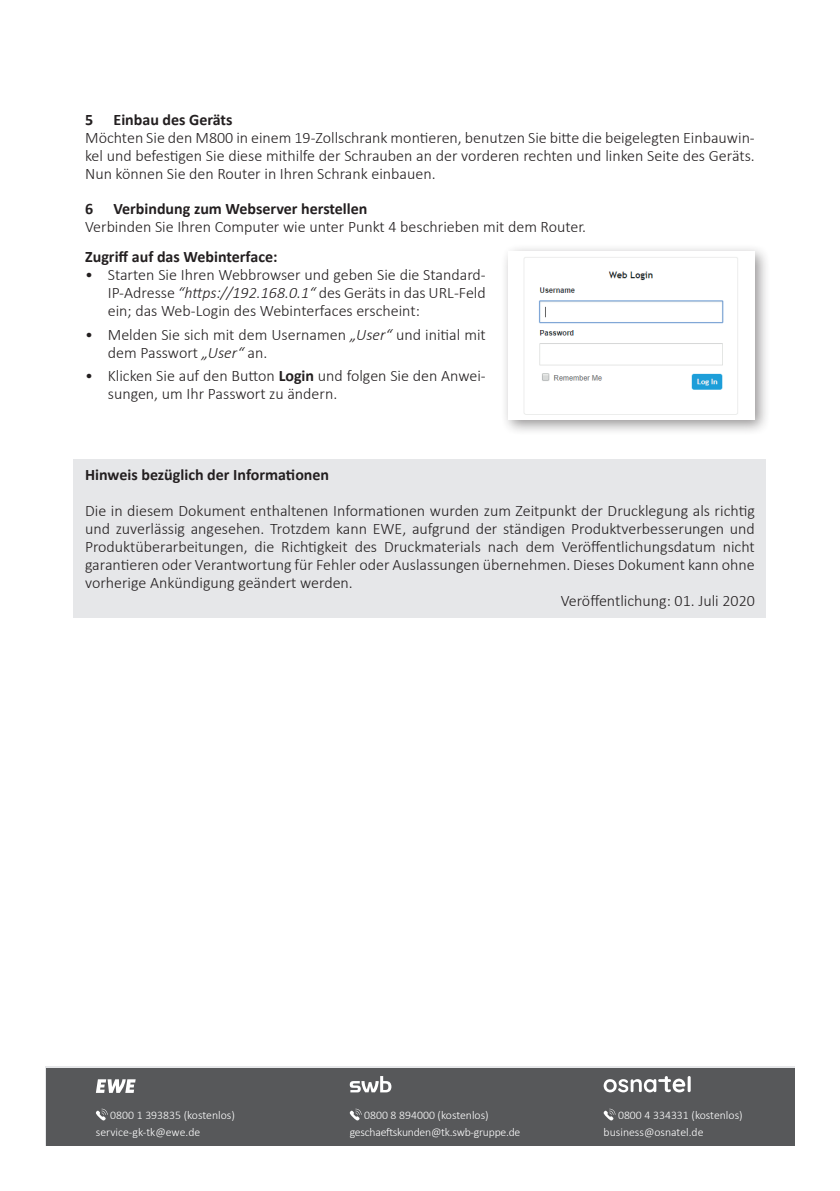
<style>
.page{position:relative;width:840px;height:1191px;background:#fff}
.page>*{position:absolute;margin:0;border:0;box-sizing:border-box;transform-origin:0 0}
.t1{font:300 16px/18px "Calibri";color:#231f20;text-align:justify}
.t2{font:700 16px "Calibri";color:#231f20}
.t3{font:300 11.8px/16.8px "Calibri";color:#fff}
.t4{font:300 11.8px/16.8px "Calibri";letter-spacing:-.02em;color:#fff}
.s1{font-style:italic}
.s2{font-weight:700}
</style>
<div class="page">
<div style="left:500px;top:244px;width:270px;height:191px;background:#231f20;opacity:.48"></div>
<img style="left:508px;top:252px;width:246px;height:167px">
<div style="left:74px;top:459px;width:691px;height:159px;background:#e6e7e9"></div>
<div style="left:46px;top:1067px;width:748px;height:78px;background:#57585a"></div>
<svg style="left:96px;top:1079px;width:40px;height:14px"></svg>
<svg style="left:96px;top:1108px;width:11px;height:12px"></svg>
<svg style="left:349px;top:1076px;width:42px;height:16px"></svg>
<svg style="left:349px;top:1108px;width:12px;height:12px"></svg>
<svg style="left:603px;top:1076px;width:87px;height:16px"></svg>
<svg style="left:603px;top:1108px;width:12px;height:12px"></svg>
<p class="t2" style="left:85px;top:109px;width:10px">5</p>
<p class="t2" style="left:113px;top:109px;width:120px">Einbau des Geräts</p>
<p class="t1" style="left:85px;top:129px;width:670px">Möchten Sie den M800 in einem 19-Zollschrank montieren, benutzen Sie bitte die beigelegten Einbauwin&shy;kel und befestigen Sie diese mithilfe der Schrauben an der vorderen rechten und linken Seite des Geräts.<br>Nun können Sie den Router in Ihren Schrank einbauen.</p>
<p class="t2" style="left:85px;top:198px;width:10px">6</p>
<p class="t2" style="left:113px;top:198px;width:255px">Verbindung zum Webserver herstellen</p>
<p class="t1" style="left:85px;top:218px;width:502px">Verbinden Sie Ihren Computer wie unter Punkt 4 beschrieben mit dem Router.</p>
<p class="t2" style="left:85px;top:245px;width:194px">Zugriff auf das Webinterface:</p>
<p class="t1" style="left:108px;top:265px;width:379px;text-indent:-23px">• Starten Sie Ihren Webbrowser und geben Sie die Standard-IP-Adresse <span class="s1">“https://192.168.0.1“</span> des Geräts in das URL-Feld ein; das Web-Login des Webinterfaces erscheint:</p>
<p class="t1" style="left:108px;top:325px;width:379px;text-indent:-23px">• Melden Sie sich mit dem Usernamen <span class="s1">„User“</span> und initial mit dem Passwort <span class="s1">„User“</span> an.</p>
<p class="t1" style="left:108px;top:367px;width:379px;text-indent:-23px">• Klicken Sie auf den Button <span class="s2">Login</span> und folgen Sie den Anwei&shy;sungen, um Ihr Passwort zu ändern.</p>
<p class="t2" style="left:85px;top:464px;width:245px">Hinweis bezüglich der Informationen</p>
<p class="t1" style="left:85px;top:502px;width:670px">Die in diesem Dokument enthaltenen Informationen wurden zum Zeitpunkt der Drucklegung als richtig</p>
<p class="t1" style="left:85px;top:520px;width:670px">und zuverlässig angesehen. Trotzdem kann EWE, aufgrund der ständigen Produktverbesserungen und</p>
<p class="t1" style="left:85px;top:538px;width:670px">Produktüberarbeitungen, die Richtigkeit des Druckmaterials nach dem Veröffentlichungsdatum nicht</p>
<p class="t1" style="left:85px;top:556px;width:670px">garantieren oder Verantwortung für Fehler oder Auslassungen übernehmen. Dieses Dokument kann ohne</p>
<p class="t1" style="left:85px;top:574px;width:269px">vorherige Ankündigung geändert werden.</p>
<p class="t1" style="left:560px;top:592px;width:195px">Veröffentlichung: 01. Juli 2020</p>
<p class="t3" style="left:96px;top:1107px;width:140px;text-indent:14px">0800 1 393835 (kostenlos) service-gk-tk@ewe.de</p>
<p class="t4" style="left:349px;top:1107px;width:172px;text-indent:14px">0800 8 894000 (kostenlos) geschaeftskunden@tk.swb-gruppe.de</p>
<p class="t3" style="left:603px;top:1107px;width:140px;text-indent:14px">0800 4 334331 (kostenlos) business@osnatel.de</p>
</div>
